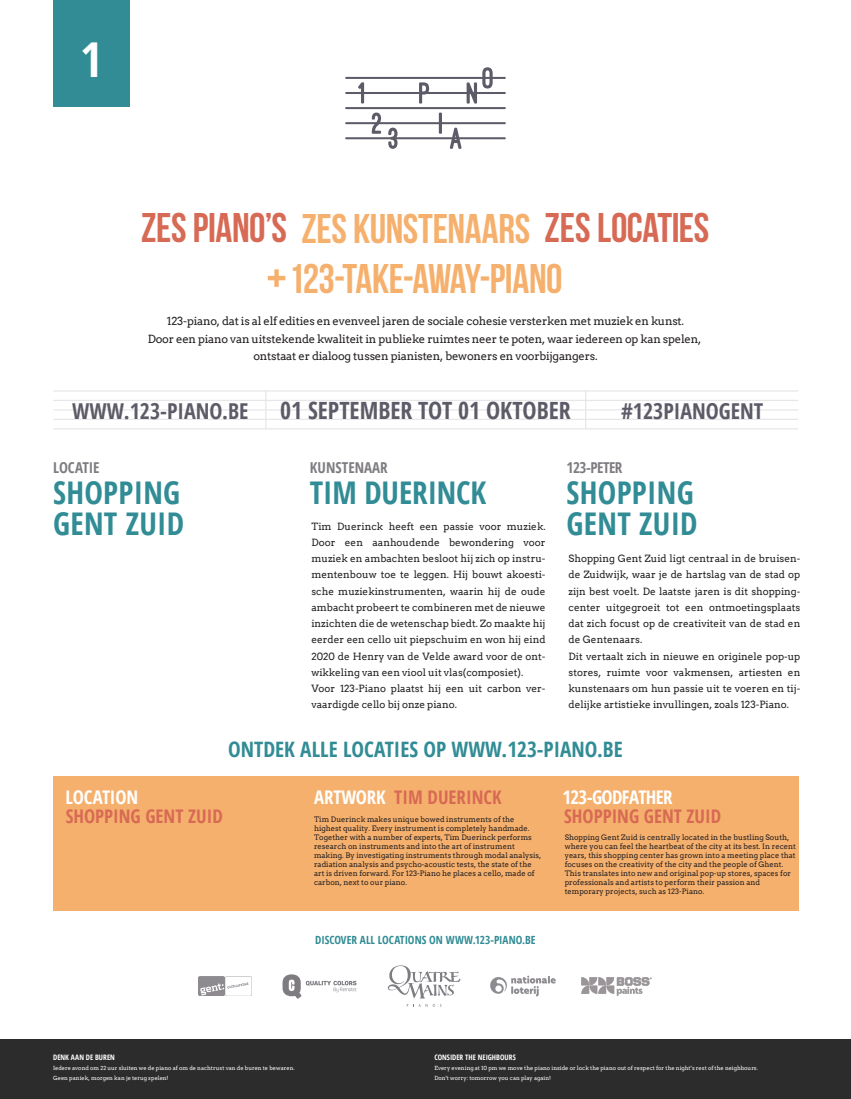
<style>
.page{position:relative;width:851px;height:1099px;background:#fff}
.page>*{position:absolute;margin:0;border:0;box-sizing:border-box;transform-origin:0 0}
.t1{font:700 condensed 48.06px "Open Sans";color:#fff}
.t2{font:41.44px "Bebas Neue";letter-spacing:-.01em;color:#d76a54}
.t3{font:41.44px "Bebas Neue";letter-spacing:-.015em;color:#f6b06d}
.t4{font:700 condensed 31.25px/31.2px "Open Sans";letter-spacing:.01em;color:#318c95}
.t5{font:700 condensed 23.75px "Open Sans";color:#5e5b68}
.t6{font:700 condensed 21.88px "Open Sans";color:#5e5b68}
.t7{font:700 condensed 21.25px "Open Sans";color:#318c95}
.t8{font:700 condensed 18.75px "Open Sans";color:#d76a54}
.t9{font:700 condensed 18.75px "Open Sans";letter-spacing:-.035em;color:#fff}
.t10{font:700 condensed 18.75px "Open Sans";letter-spacing:-.015em;color:#fff}
.t11{font:700 condensed 15px "Open Sans";letter-spacing:-.005em;color:#7e7c81}
.t12{font:700 condensed 15px "Open Sans";letter-spacing:-.03em;color:#7e7c81}
.t13{font:11.25px/17.5px "Arvo";letter-spacing:-.02em;color:#231f20;text-align:center}
.t14{font:700 condensed 11.25px "Open Sans";color:#318c95}
.t15{font:10px/16.2px "Arvo";color:#231f20}
.t16{font:7.5px/9px "Arvo";color:#231f20}
.t17{font:700 condensed 7.5px "Open Sans";color:#fff}
.t18{font:5.62px/10px "Arvo";color:#fff}
.s1{color:#f6b06d}
.s2{color:#fff}
</style>
<div class="page">
<svg style="left:53px;top:390px;width:745px;height:39px"></svg>
<div style="left:0;top:1038px;width:850px;height:60px;background:#2b2c2b"></div>
<div style="left:53px;top:776px;width:745px;height:134px;background:#f6b06d"></div>
<svg style="left:268px;top:269px;width:17px;height:18px"></svg>
<div style="left:53px;top:0;width:76px;height:107px;background:#318c95"></div>
<hr style="left:345px;top:77px;width:160px;height:2px;background:#5e5b68">
<hr style="left:345px;top:92px;width:160px;height:2px;background:#5e5b68">
<hr style="left:345px;top:107px;width:160px;height:2px;background:#5e5b68">
<hr style="left:345px;top:122px;width:160px;height:2px;background:#5e5b68">
<hr style="left:345px;top:137px;width:160px;height:2px;background:#5e5b68">
<svg style="left:419px;top:82px;width:10px;height:22px"></svg>
<hr style="left:439px;top:113px;width:3px;height:21px;background:#5e5b68">
<svg style="left:449px;top:128px;width:12px;height:21px"></svg>
<svg style="left:466px;top:67px;width:26px;height:37px"></svg>
<svg style="left:358px;top:82px;width:6px;height:21px"></svg>
<svg style="left:372px;top:113px;width:9px;height:21px"></svg>
<svg style="left:388px;top:128px;width:9px;height:21px"></svg>
<img style="left:198px;top:976px;width:53px;height:19px">
<svg style="left:490px;top:975px;width:66px;height:21px"></svg>
<svg style="left:387px;top:965px;width:73px;height:41px"></svg>
<img style="left:581px;top:977px;width:71px;height:19px">
<svg style="left:282px;top:974px;width:74px;height:24px"></svg>
<h1 class="t1" style="left:80px;top:26px;width:24px">1</h1>
<h2 class="t2" style="left:141px;top:205px;width:569px">ZESPIANO’S <span class="s1">ZES KUNSTENAARS</span> ZES LOCATIES</h2>
<h2 class="t3" style="left:288px;top:255px;width:275px">123-TAKE-AWAY-PIANO</h2>
<p class="t13" style="left:148px;top:312px;width:555px">123-piano, dat is al elf edities en evenveel jaren de sociale cohesie versterken met muziek en kunst.<br>Door een piano van uitstekende kwaliteit in publieke ruimtes neer te poten, waar iedereen op kan spelen, ontstaat er dialoog tussen pianisten, bewoners en voorbijgangers.</p>
<h3 class="t6" style="left:72px;top:395px;width:178px">WWW.123-PIANO.BE</h3>
<h3 class="t5" style="left:280px;top:394px;width:292px">01 SEPTEMBER TOT 01 OKTOBER</h3>
<h3 class="t6" style="left:621px;top:395px;width:144px">#123PIANOGENT</h3>
<h3 class="t11" style="left:53px;top:457px;width:48px">LOCATIE</h3>
<h3 class="t4" style="left:53px;top:476px;width:133px">SHOPPING<br>GENT ZUID</h3>
<h3 class="t11" style="left:310px;top:457px;width:79px">KUNSTENAAR</h3>
<h3 class="t4" style="left:310px;top:476px;width:178px">TIM DUERINCK</h3>
<p class="t15" style="left:311px;top:518px;width:236px">Tim Duerinck heeft een passie voor muziek.<br>Door een aanhoudende bewondering voor muziek en ambachten besloot hij zich op instru&shy;mentenbouw toe te leggen. Hij bouwt akoesti&shy;sche muziekinstrumenten, waarin hij de oude ambacht probeert te combineren met de nieuwe inzichten die de wetenschap biedt. Zo maakte hij eerder een cello uit piepschuim en won hij eind 2020 de Henry van de Velde award voor de ont&shy;wikkeling van een viool uit vlas(composiet).<br>Voor 123-Piano plaatst hij een uit carbon ver&shy;vaardigde cello bij onze piano.</p>
<h3 class="t12" style="left:566px;top:457px;width:57px">123-PETER</h3>
<h3 class="t4" style="left:566px;top:476px;width:133px">SHOPPING<br>GENT ZUID</h3>
<p class="t15" style="left:568px;top:550px;width:233px">Shopping Gent Zuid ligt centraal in de bruisen&shy;de Zuidwijk, waar je de hartslag van de stad op zijn best voelt. De laatste jaren is dit shopping&shy;center uitgegroeit tot een ontmoetingsplaats dat zich focust op de creativiteit van de stad en de Gentenaars.<br>Dit vertaalt zich in nieuwe en originele pop-up stores, ruimte voor vakmensen, artiesten en kunstenaars om hun passie uit te voeren en tij&shy;delijke artistieke invullingen, zoals 123-Piano.</p>
<h3 class="t7" style="left:228px;top:734px;width:396px">ONTDEK ALLE LOCATIES OP WWW.123-PIANO.BE</h3>
<h3 class="t9" style="left:562px;top:783px;width:112px">123-GODFATHER</h3>
<h3 class="t10" style="left:66px;top:784px;width:74px">LOCATION</h3>
<h3 class="t8" style="left:66px;top:803px;width:158px">SHOPPING GENT ZUID</h3>
<h3 class="t8" style="left:564px;top:803px;width:158px">SHOPPING GENT ZUID</h3>
<p class="t16" style="left:564px;top:832px;width:233px">Shopping Gent Zuid is centrally located in the bustling South, where you can feel the heartbeat of the city at its best. In recent years, this shopping center has grown into a meeting place that focuses on the creativity of the city and the people of Ghent.<br>This translates into new and original pop-up stores, spaces for professionals and artists to perform their passion and temporary projects, such as 123-Piano.</p>
<h3 class="t8" style="left:314px;top:784px;width:189px"><span class="s2">ARTWORK</span> TIM DUERINCK</h3>
<p class="t16" style="left:314px;top:814px;width:229px">Tim Duerinck makes unique bowed instruments of the highest quality. Every instrument is completely handmade.<br>Together with a number of experts, Tim Duerinck performs research on instruments and into the art of instrument making. By investigating instruments through modal analysis, radiation analysis and psycho-acoustic tests, the state of the art is driven forward. For 123-Piano he places a cello, made of carbon, next to our piano.</p>
<p class="t14" style="left:315px;top:931px;width:222px">DISCOVER ALL LOCATIONS ON WWW.123-PIANO.BE</p>
<p class="t17" style="left:53px;top:1052px;width:63px">DENK AAN DE BUREN</p>
<p class="t18" style="left:53px;top:1063px;width:243px">Iedere avond om 22 uur sluiten we de piano af om de nachtrust van de buren te bewaren.<br>Geen paniek, morgen kan je terug spelen!</p>
<p class="t17" style="left:434px;top:1052px;width:83px">CONSIDER THE NEIGHBOURS</p>
<p class="t18" style="left:434px;top:1063px;width:325px">Every evening at 10 pm we move the piano inside or lock the piano out of respect for the night’s rest of the neighbours.<br>Don’t worry: tomorrow you can play again!</p>
</div>
